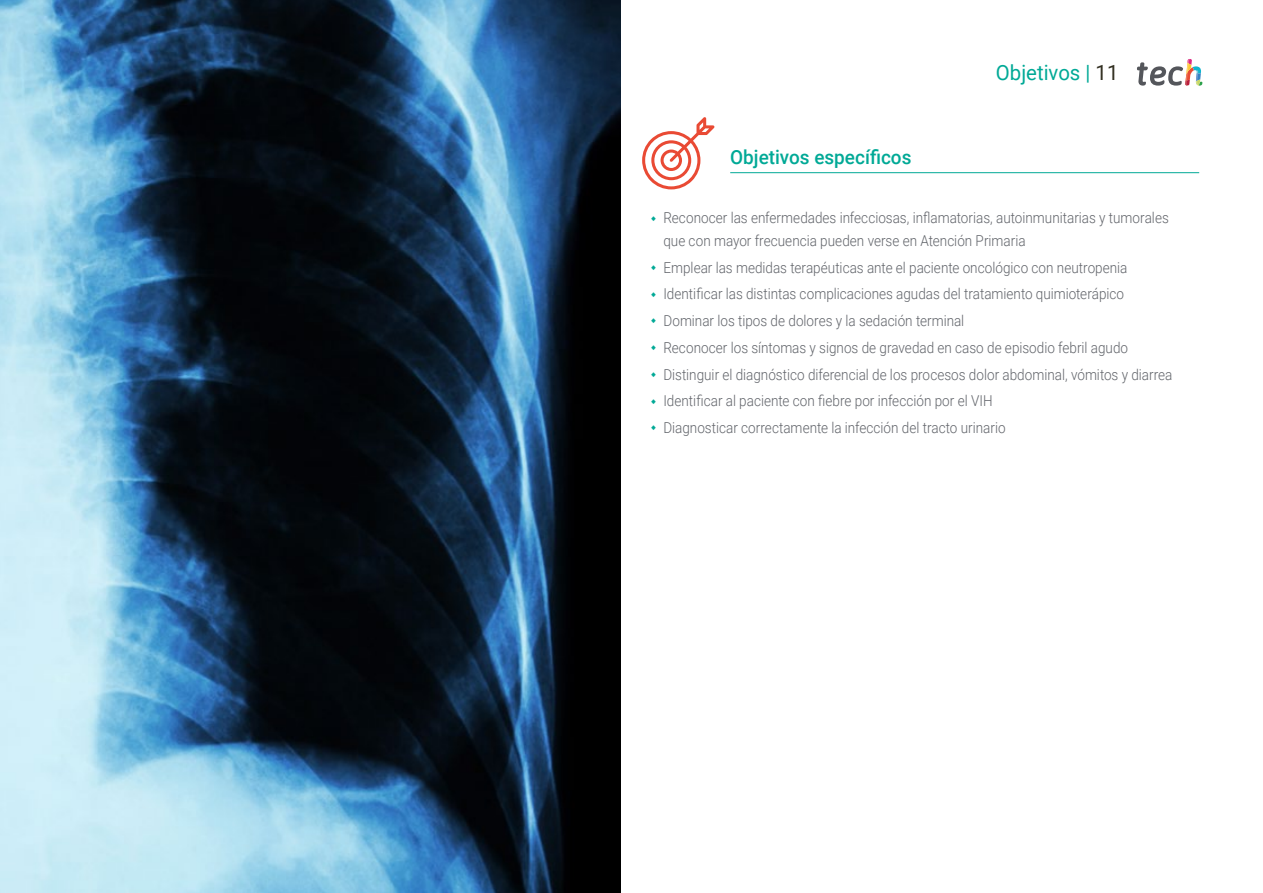
<style>
.page{position:relative;width:1263px;height:893px;background:#fff}
.page>*{position:absolute;margin:0;border:0;box-sizing:border-box;transform-origin:0 0}
.t1{font:21px "Roboto";color:#00a996}
.t2{font:500 19.5px "Roboto";color:#00a996}
.t3{font:300 15px/26.7px "Roboto";color:#61646a;scale:.9 1}
.s1{color:#312e20}
</style>
<div class="page">
<img style="left:0;top:0;width:621px;height:893px">
<svg style="left:1137px;top:59px;width:65px;height:27px"></svg>
<hr style="left:730px;top:172px;width:469px;height:1px;background:#00a996">
<svg style="left:642px;top:117px;width:72px;height:72px"></svg>
<h2 class="t2" style="left:730px;top:144px;width:183px">Objetivos específicos</h2>
<h1 class="t1" style="left:996px;top:57px;width:124px">Objetivos | <span class="s1">11</span></h1>
<p class="t3" style="left:663px;top:206px;width:563px;line-height:22.5px">Reconocer las enfermedades infecciosas, inflamatorias, autoinmunitarias y tumorales que con mayor frecuencia pueden verse en Atención Primaria</p>
<p class="t3" style="left:663px;top:253px;width:567px">Emplear las medidas terapéuticas ante el paciente oncológico con neutropenia Identificar las distintas complicaciones agudas del tratamiento quimioterápico Dominar los tipos de dolores y la sedación terminal<br>Reconocer los síntomas y signos de gravedad en caso de episodio febril agudo Distinguir el diagnóstico diferencial de los procesos dolor abdominal, vómitos y diarrea Identificar al paciente con fiebre por infección por el VIH<br>Diagnosticar correctamente la infección del tracto urinario</p>
</div>
